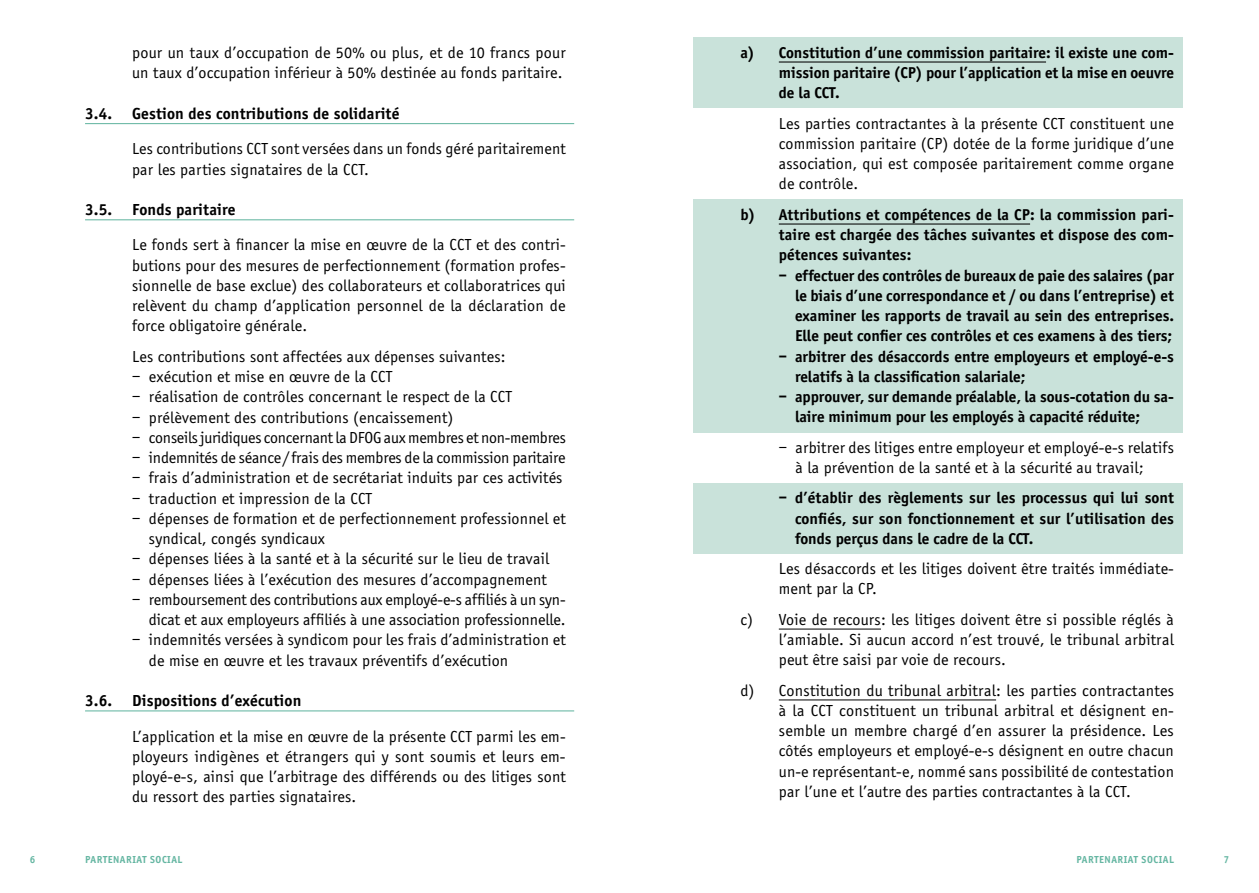
<style>
.page{position:relative;width:1259px;height:893px;background:#fff}
.page>*{position:absolute;margin:0;border:0;box-sizing:border-box;transform-origin:0 0}
.t1{font:16.5px/20.2px "Officina Sans";letter-spacing:.01em;color:#000}
.t2{font:16.5px "Officina Sans";letter-spacing:-.01em;color:#000}
.t3{font:700 16.5px "Officina Sans";letter-spacing:.01em;color:#000}
.t4{font:700 16.2px/20.2px "Officina Sans";color:#000;text-align:justify}
.t5{font:700 10.5px "Officina Sans";letter-spacing:.05em;color:#65b6a2}
</style>
<div class="page">
<hr style="left:85px;top:123px;width:489px;height:1px;background:#65b6a2">
<hr style="left:85px;top:219px;width:489px;height:1px;background:#65b6a2">
<hr style="left:85px;top:710px;width:489px;height:1px;background:#65b6a2">
<div style="left:693px;top:38px;width:489px;height:70px;background:#c9e2da"></div>
<hr style="left:779px;top:61px;width:267px;height:2px;background:#000">
<div style="left:693px;top:200px;width:489px;height:70px;background:#c9e2da"></div>
<hr style="left:779px;top:223px;width:251px;height:2px;background:#000">
<div style="left:693px;top:268px;width:489px;height:83px;background:#c9e2da"></div>
<div style="left:693px;top:349px;width:489px;height:43px;background:#c9e2da"></div>
<div style="left:693px;top:390px;width:489px;height:42px;background:#c9e2da"></div>
<div style="left:693px;top:483px;width:489px;height:71px;background:#c9e2da"></div>
<hr style="left:779px;top:629px;width:102px;height:1px;background:#000">
<hr style="left:779px;top:700px;width:217px;height:1px;background:#000">
<p class="t1" style="left:132px;top:43px;width:435px">pour un taux d’occupation de 50% ou plus, et de 10 francs pour un taux d’occupation inférieur à 50% destinée au fonds paritaire.</p>
<p class="t3" style="left:85px;top:103px;width:316px">3.4. Gestion des contributions de solidarité</p>
<p class="t1" style="left:132px;top:139px;width:435px">Les contributions CCT sont versées dans un fonds géré paritairement par les parties signataires de la CCT.</p>
<p class="t3" style="left:85px;top:200px;width:152px">3.5. Fonds paritaire</p>
<p class="t1" style="left:132px;top:235px;width:435px;text-align:justify">Le fonds sert à financer la mise en œuvre de la CCT et des contri&shy;butions pour des mesures de perfectionnement (formation profes&shy;sionnelle de base exclue) des collaborateurs et collaboratrices qui relèvent du champ d’application personnel de la déclaration de force obligatoire générale.</p>
<p class="t1" style="left:132px;top:346px;width:375px">Les contributions sont affectées aux dépenses suivantes:</p>
<p class="t1" style="left:132px;top:367px;width:262px">– exécution et mise en œuvre de la CCT</p>
<p class="t1" style="left:132px;top:387px;width:381px">– réalisation de contrôles concernant le respect de la CCT</p>
<p class="t1" style="left:132px;top:407px;width:323px">– prélèvement des contributions (encaissement)</p>
<p class="t2" style="left:132px;top:428px;width:435px">– conseils juridiques concernant la DFOG aux membres et non-membres</p>
<p class="t2" style="left:132px;top:448px;width:435px">– indemnités de séance/frais des membres de la commission paritaire</p>
<p class="t1" style="left:132px;top:468px;width:432px">– frais d’administration et de secrétariat induits par ces activités</p>
<p class="t1" style="left:132px;top:488px;width:241px">– traduction et impression de la CCT</p>
<p class="t1" style="left:149px;top:508px;width:418px;text-indent:-17px">– dépenses de formation et de perfectionnement professionnel et syndical, congés syndicaux</p>
<p class="t1" style="left:132px;top:549px;width:418px">– dépenses liées à la santé et à la sécurité sur le lieu de travail</p>
<p class="t1" style="left:132px;top:569px;width:416px">– dépenses liées à l’exécution des mesures d’accompagnement</p>
<p class="t1" style="left:132px;top:589px;width:435px;text-align:right">– remboursement des contributions aux employé-e-s affiliés à un syn&shy;dicat et aux employeurs affiliés à une association professionnelle.</p>
<p class="t1" style="left:149px;top:630px;width:418px;text-indent:-17px">– indemnités versées à syndicom pour les frais d’administration et de mise en œuvre et les travaux préventifs d’exécution</p>
<p class="t3" style="left:85px;top:691px;width:218px">3.6. Dispositions d’exécution</p>
<p class="t1" style="left:132px;top:726px;width:435px;text-align:justify">L’application et la mise en œuvre de la présente CCT parmi les em&shy;ployeurs indigènes et étrangers qui y sont soumis et leurs em&shy;ployé-e-s, ainsi que l’arbitrage des différends ou des litiges sont du ressort des parties signataires.</p>
<p class="t4" style="left:779px;top:42px;width:397px;text-indent:-38px">a) Constitution d’une commission paritaire: il existe une com&shy;mission paritaire (CP) pour l’application et la mise en oeuvre de la CCT.</p>
<p class="t1" style="left:779px;top:113px;width:396px;text-align:justify">Les parties contractantes à la présente CCT constituent une commission paritaire (CP) dotée de la forme juridique d’une association, qui est composée paritairement comme organe de contrôle.</p>
<p class="t4" style="left:779px;top:204px;width:396px;text-indent:-38px">b) Attributions et compétences de la CP: la commission pari&shy;taire est chargée des tâches suivantes et dispose des com&shy;pétences suivantes:</p>
<p class="t4" style="left:795px;top:265px;width:380px;text-indent:-16px">– effectuer des contrôles de bureaux de paie des salaires (par le biais d’une correspondance et / ou dans l’entreprise) et examiner les rapports de travail au sein des entreprises.<br>Elle peut confier ces contrôles et ces examens à des tiers;</p>
<p class="t4" style="left:795px;top:346px;width:380px;text-indent:-16px">– arbitrer des désaccords entre employeurs et employé-e-s relatifs à la classification salariale;</p>
<p class="t4" style="left:795px;top:386px;width:380px;text-indent:-16px">– approuver, sur demande préalable, la sous-cotation du sa&shy;laire minimum pour les employés à capacité réduite;</p>
<p class="t1" style="left:795px;top:437px;width:380px;text-indent:-17px">– arbitrer des litiges entre employeur et employé-e-s relatifs à la prévention de la santé et à la sécurité au travail;</p>
<p class="t4" style="left:795px;top:488px;width:380px;text-indent:-16px">– d’établir des règlements sur les processus qui lui sont confiés, sur son fonctionnement et sur l’utilisation des fonds perçus dans le cadre de la CCT.</p>
<p class="t1" style="left:779px;top:559px;width:396px">Les désaccords et les litiges doivent être traités immédiate&shy;ment par la CP.</p>
<p class="t1" style="left:779px;top:609px;width:397px;text-align:justify;text-indent:-38px">c) Voie de recours: les litiges doivent être si possible réglés à l’amiable. Si aucun accord n’est trouvé, le tribunal arbitral peut être saisi par voie de recours.</p>
<p class="t1" style="left:779px;top:680px;width:397px;text-align:justify;text-indent:-38px">d) Constitution du tribunal arbitral: les parties contractantes à la CCT constituent un tribunal arbitral et désignent en&shy;semble un membre chargé d’en assurer la présidence. Les côtés employeurs et employé-e-s désignent en outre chacun un-e représentant-e, nommé sans possibilité de contestation par l’une et l’autre des parties contractantes à la CCT.</p>
<p class="t5" style="left:30px;top:853px;width:7px">6</p>
<p class="t5" style="left:85px;top:853px;width:99px">PARTENARIAT SOCIAL</p>
<p class="t5" style="left:1223px;top:853px;width:7px">7</p>
<p class="t5" style="left:1076px;top:853px;width:99px">PARTENARIAT SOCIAL</p>
</div>
